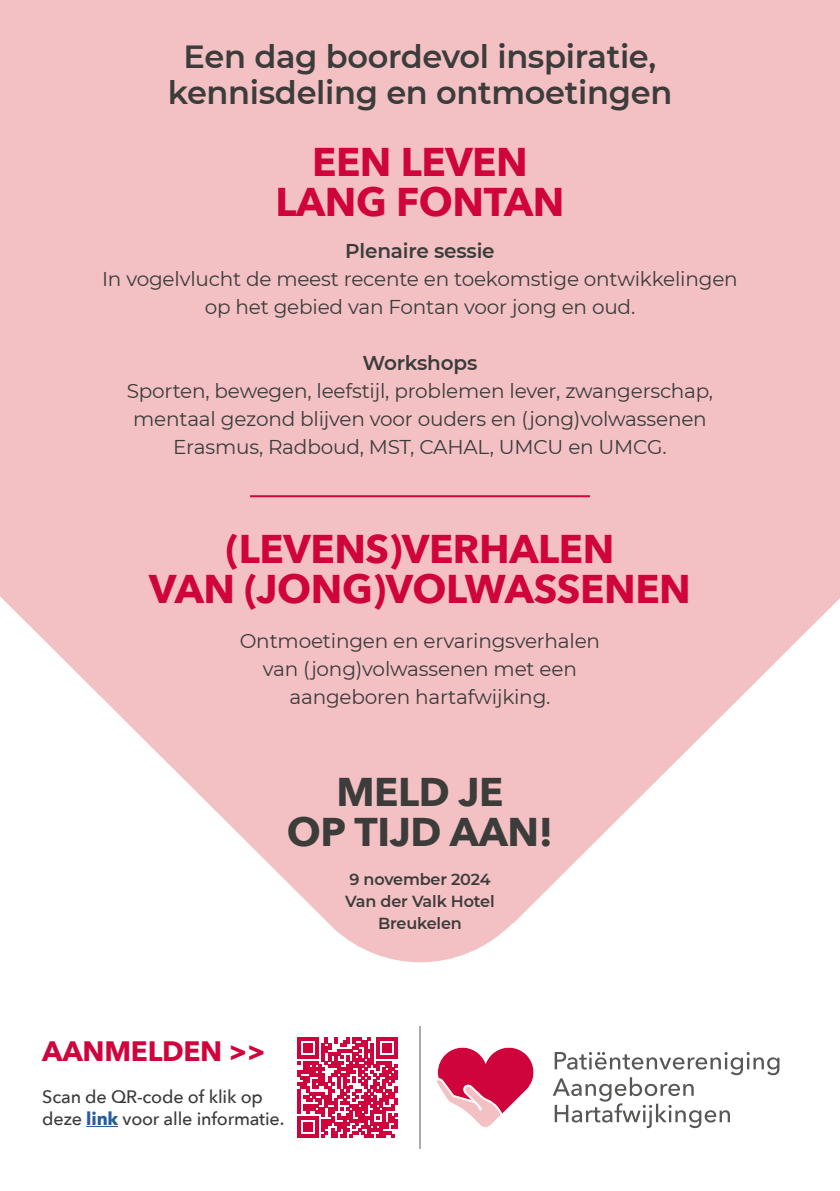
<style>
.page{position:relative;width:840px;height:1191px;background:#fff}
.page>*{position:absolute;margin:0;border:0;box-sizing:border-box;transform-origin:0 0}
.t1{font:700 40px/40px "Avenir Next";letter-spacing:-.01em;color:#d0043c;text-align:center}
.t2{font:700 40px/40px "Avenir Next";letter-spacing:-.01em;color:#3c3c3b;text-align:center}
.t3{font:600 32px/36px "Montserrat";letter-spacing:-.01em;color:#3c3c3b;text-align:center}
.t4{font:700 28px "Avenir Next";letter-spacing:-.01em;color:#d0043c}
.t5{font:20px/28px "Montserrat";letter-spacing:-.01em;color:#3c3c3b;text-align:center}
.t6{font:600 20px "Montserrat";letter-spacing:-.01em;color:#3c3c3b}
.t7{font:500 18px/22px "Avenir Next";letter-spacing:-.01em;color:#3c3c3b}
.t8{font:600 16px/22px "Montserrat";letter-spacing:-.01em;color:#3c3c3b;text-align:center}
.s1{font-weight:700;color:#275b9b}
</style>
<div class="page">
<div style="left:0;top:0;width:839px;height:969px;background:#f3c1c4"></div>
<svg style="left:0;top:596px;width:839px;height:553px;fill:#fff"></svg>
<svg style="left:297px;top:1037px;width:100px;height:100px"></svg>
<hr style="left:419px;top:1026px;width:1px;height:123px;background:#575756">
<hr style="left:250px;top:495px;width:339px;height:2px;background:#d0043c">
<svg style="left:433px;top:1045px;width:102px;height:84px"></svg>
<svg style="left:552px;top:1052px;width:227px;height:76px"></svg>
<hr style="left:86px;top:1126px;width:32px;height:1px;background:#275b9b">
<h2 class="t3" style="left:167px;top:37px;width:506px">Een dag boordevol inspiratie, kennisdeling en ontmoetingen</h2>
<h1 class="t1" style="left:275px;top:141px;width:290px">EEN LEVEN<br>LANG FONTAN</h1>
<p class="t6" style="left:345px;top:236px;width:151px">Plenaire sessie</p>
<p class="t5" style="left:102px;top:264px;width:637px">In vogelvlucht de meest recente en toekomstige ontwikkelingen op het gebied van Fontan voor jong en oud.</p>
<p class="t6" style="left:362px;top:348px;width:116px">Workshops</p>
<p class="t5" style="left:127px;top:376px;width:587px">Sporten, bewegen, leefstijl, problemen lever, zwangerschap, mentaal gezond blijven voor ouders en (jong)volwassenen<br>Erasmus, Radboud, MST, CAHAL, UMCU en UMCG.</p>
<h1 class="t1" style="left:149px;top:528px;width:543px">(LEVENS)VERHALEN<br>VAN (JONG)VOLWASSENEN</h1>
<p class="t5" style="left:239px;top:626px;width:362px">Ontmoetingen en ervaringsverhalen van (jong)volwassenen met een aangeboren hartafwijking.</p>
<h1 class="t2" style="left:287px;top:771px;width:267px">MELD JE<br>OP TIJD AAN!</h1>
<h3 class="t4" style="left:42px;top:1027px;width:225px">AANMELDEN &gt;&gt;</h3>
<p class="t7" style="left:42px;top:1085px;width:243px">Scan de QR-code of klik op deze <span class="s1">link</span> voor alle informatie.</p>
<p class="t8" style="left:345px;top:867px;width:151px">9 november 2024<br>Van der Valk Hotel<br>Breukelen</p>
</div>
